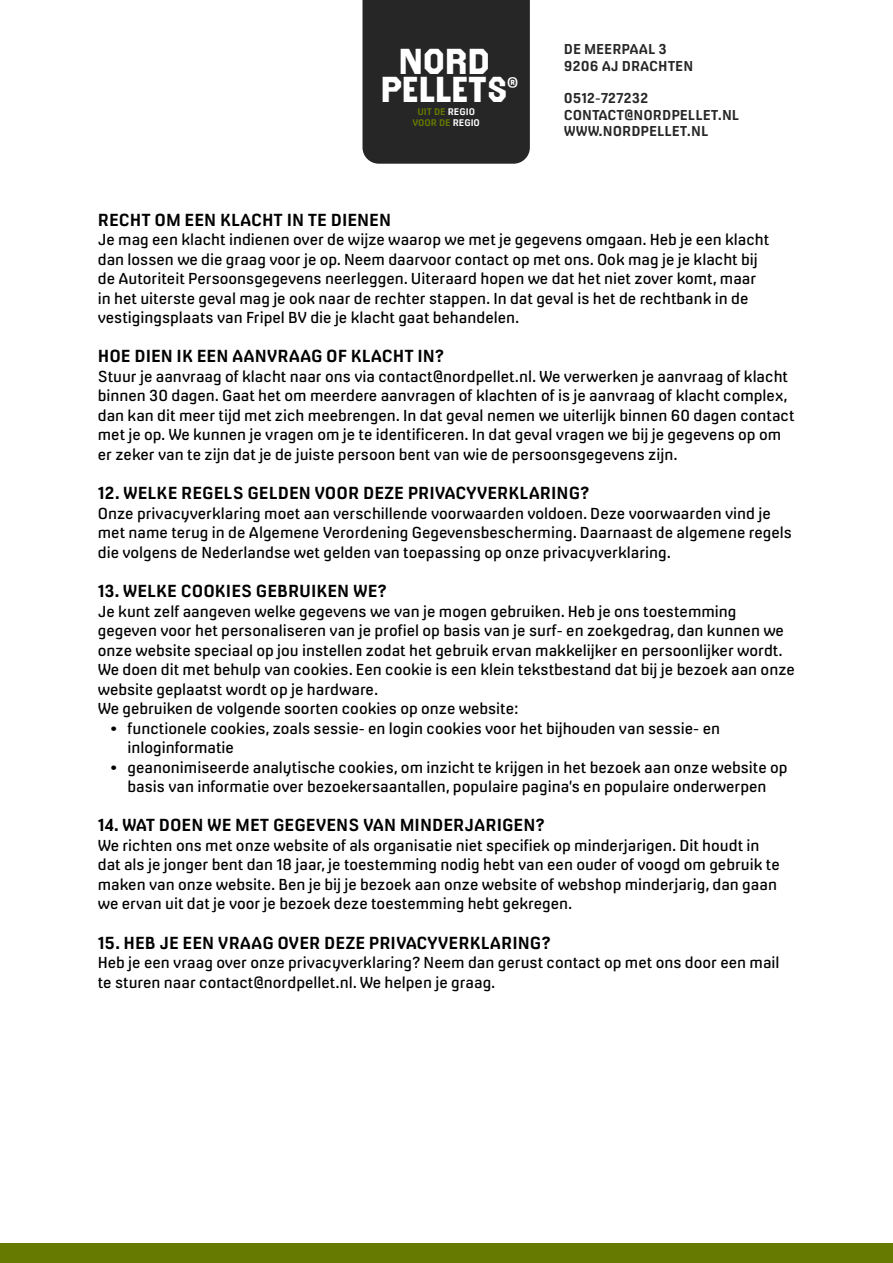
<style>
.page{position:relative;width:893px;height:1263px;background:#fff}
.page>*{position:absolute;margin:0;border:0;box-sizing:border-box;transform-origin:0 0}
.t1{font:31.65px/27.8px "Vintage Gothic";color:#fff;text-align:center;scale:1.16 1}
.t2{font:700 16.5px "Milibus Rg";color:#000}
.t3{font:15px/19.5px "Milibus Rg";color:#000}
.t4{font:700 13.5px/16.5px "Milibus Rg";color:#262626}
.t5{font:700 9.15px/10.4px "Milibus Rg";color:#667900;text-align:center}
.s1{color:#fff}
</style>
<div class="page">
<div style="left:362px;top:0;width:168px;height:164px;background:#262626"></div>
<div style="left:0;top:1243px;width:893px;height:20px;background:#667900"></div>
<h1 class="t1" style="left:383px;top:47px;width:119px">NORD<br>PELLETS<sup>®</sup></h1>
<p class="t5" style="left:412px;top:107px;width:69px">UIT DE <span class="s1">REGIO<br></span>VOOR DE <span class="s1">REGIO</span></p>
<p class="t4" style="left:564px;top:41px;width:131px">DE MEERPAAL 3<br>9206 AJ DRACHTEN</p>
<p class="t4" style="left:564px;top:90px;width:177px">0512-727232<br>CONTACT@NORDPELLET.NL<br>WWW.NORDPELLET.NL</p>
<p class="t2" style="left:98px;top:210px;width:295px">RECHT OM EEN KLACHT IN TE DIENEN</p>
<p class="t3" style="left:98px;top:230px;width:673px">Je mag een klacht indienen over de wijze waarop we met je gegevens omgaan. Heb je een klacht dan lossen we die graag voor je op. Neem daarvoor contact op met ons. Ook mag je je klacht bij de Autoriteit Persoonsgegevens neerleggen. Uiteraard hopen we dat het niet zover komt, maar in het uiterste geval mag je ook naar de rechter stappen. In dat geval is het de rechtbank in de vestigingsplaats van Fripel BV die je klacht gaat behandelen.</p>
<p class="t2" style="left:98px;top:346px;width:348px">HOE DIEN IK EEN AANVRAAG OF KLACHT IN?</p>
<p class="t3" style="left:98px;top:366px;width:698px">Stuur je aanvraag of klacht naar ons via contact@nordpellet.nl. We verwerken je aanvraag of klacht binnen 30 dagen. Gaat het om meerdere aanvragen of klachten of is je aanvraag of klacht complex, dan kan dit meer tijd met zich meebrengen. In dat geval nemen we uiterlijk binnen 60 dagen contact met je op. We kunnen je vragen om je te identificeren. In dat geval vragen we bij je gegevens op om er zeker van te zijn dat je de juiste persoon bent van wie de persoonsgegevens zijn.</p>
<p class="t2" style="left:98px;top:483px;width:493px">12. WELKE REGELS GELDEN VOOR DEZE PRIVACYVERKLARING?</p>
<p class="t3" style="left:98px;top:503px;width:696px">Onze privacyverklaring moet aan verschillende voorwaarden voldoen. Deze voorwaarden vind je met name terug in de Algemene Verordening Gegevensbescherming. Daarnaast de algemene regels die volgens de Nederlandse wet gelden van toepassing op onze privacyverklaring.</p>
<p class="t2" style="left:98px;top:581px;width:290px">13. WELKE COOKIES GEBRUIKEN WE?</p>
<p class="t3" style="left:98px;top:601px;width:699px">Je kunt zelf aangeven welke gegevens we van je mogen gebruiken. Heb je ons toestemming gegeven voor het personaliseren van je profiel op basis van je surf- en zoekgedrag, dan kunnen we onze website speciaal op jou instellen zodat het gebruik ervan makkelijker en persoonlijker wordt.<br>We doen dit met behulp van cookies. Een cookie is een klein tekstbestand dat bij je bezoek aan onze website geplaatst wordt op je hardware.<br>We gebruiken de volgende soorten cookies op onze website:</p>
<p class="t3" style="left:128px;top:718px;width:594px;text-indent:-17px">• functionele cookies, zoals sessie- en login cookies voor het bijhouden van sessie- en inloginformatie</p>
<p class="t3" style="left:111px;top:757px;width:678px;text-align:center">• geanonimiseerde analytische cookies, om inzicht te krijgen in het bezoek aan onze website op basis van informatie over bezoekersaantallen, populaire pagina’s en populaire onderwerpen</p>
<p class="t2" style="left:98px;top:815px;width:448px">14. WAT DOEN WE MET GEGEVENS VAN MINDERJARIGEN?</p>
<p class="t3" style="left:98px;top:835px;width:683px">We richten ons met onze website of als organisatie niet specifiek op minderjarigen. Dit houdt in dat als je jonger bent dan 18 jaar, je toestemming nodig hebt van een ouder of voogd om gebruik te maken van onze website. Ben je bij je bezoek aan onze website of webshop minderjarig, dan gaan we ervan uit dat je voor je bezoek deze toestemming hebt gekregen.</p>
<p class="t2" style="left:98px;top:933px;width:454px">15. HEB JE EEN VRAAG OVER DEZE PRIVACYVERKLARING?</p>
<p class="t3" style="left:98px;top:953px;width:683px">Heb je een vraag over onze privacyverklaring? Neem dan gerust contact op met ons door een mail te sturen naar contact@nordpellet.nl. We helpen je graag.</p>
</div>
